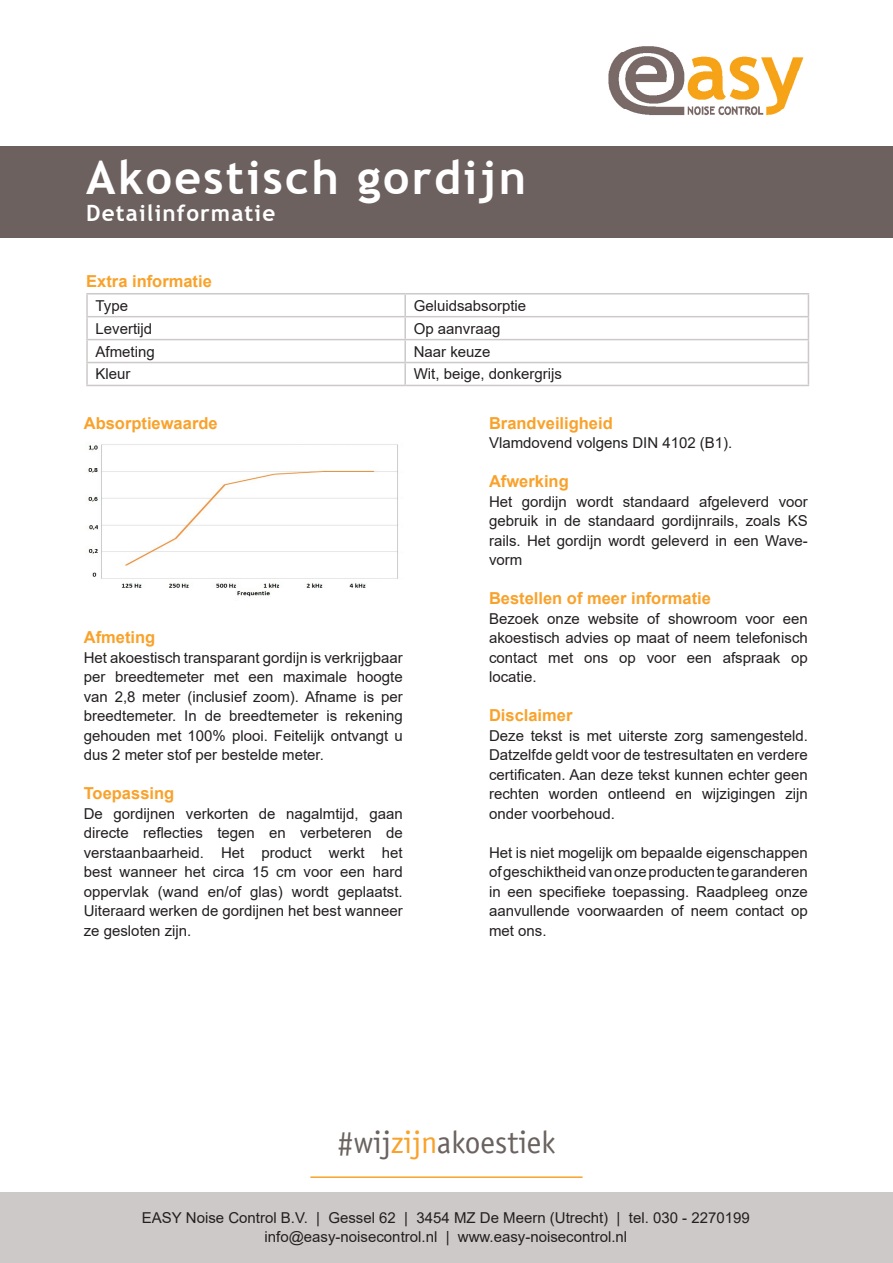
<style>
.page{position:relative;width:893px;height:1263px;background:#fff}
.page>*{position:absolute;margin:0;border:0;box-sizing:border-box;transform-origin:0 0}
.t1{font:700 46.5px "Trebuchet MS";letter-spacing:.05em;color:#fff}
.t2{font:31.5px "Officina Sans LT";color:#6a625f}
.t3{font:700 22.5px "Trebuchet MS";letter-spacing:.05em;color:#fff}
.t4{font:700 16.5px "Arial";color:#f9a22b}
.t5{font:15px/19.5px "Arial";color:#231f20;text-align:justify}
.s1{color:#f9a22b}
</style>
<div class="page">
<div style="left:0;top:1192px;width:893px;height:71px;background:#cdc9c8"></div>
<hr style="left:86px;top:293px;width:319px;height:1px;background:#cdc9c8">
<hr style="left:86px;top:294px;width:2px;height:22px;background:#cdc9c8">
<hr style="left:405px;top:293px;width:404px;height:1px;background:#cdc9c8">
<hr style="left:404px;top:294px;width:2px;height:22px;background:#cdc9c8">
<hr style="left:86px;top:316px;width:319px;height:1px;background:#cdc9c8">
<hr style="left:86px;top:317px;width:2px;height:22px;background:#cdc9c8">
<hr style="left:405px;top:316px;width:404px;height:1px;background:#cdc9c8">
<hr style="left:404px;top:317px;width:2px;height:22px;background:#cdc9c8">
<hr style="left:86px;top:339px;width:319px;height:1px;background:#cdc9c8">
<hr style="left:86px;top:340px;width:2px;height:22px;background:#cdc9c8">
<hr style="left:405px;top:339px;width:404px;height:1px;background:#cdc9c8">
<hr style="left:404px;top:340px;width:2px;height:22px;background:#cdc9c8">
<hr style="left:86px;top:362px;width:319px;height:1px;background:#cdc9c8">
<hr style="left:86px;top:363px;width:2px;height:22px;background:#cdc9c8">
<hr style="left:405px;top:362px;width:404px;height:1px;background:#cdc9c8">
<hr style="left:404px;top:363px;width:2px;height:22px;background:#cdc9c8">
<svg style="left:808px;top:294px;width:1px;height:91px"></svg>
<hr style="left:86px;top:385px;width:319px;height:1px;background:#cdc9c8">
<hr style="left:405px;top:385px;width:404px;height:1px;background:#cdc9c8">
<img style="left:608px;top:46px;width:196px;height:70px">
<img style="left:87px;top:444px;width:311px;height:153px">
<div style="left:0;top:147px;width:893px;height:91px;background:#6d6160"></div>
<hr style="left:310px;top:1176px;width:273px;height:2px;background:#f9a22b">
<p class="t1" style="left:86px;top:148px;width:442px">Akoestisch gordijn</p>
<p class="t3" style="left:86px;top:199px;width:191px">Detailinformatie</p>
<p class="t4" style="left:86px;top:270px;width:127px">Extra informatie</p>
<p class="t5" style="left:96px;top:296px;width:34px">Type</p>
<p class="t5" style="left:414px;top:296px;width:114px">Geluidsabsorptie</p>
<p class="t5" style="left:96px;top:318px;width:58px">Levertijd</p>
<p class="t5" style="left:414px;top:318px;width:88px">Op aanvraag</p>
<p class="t5" style="left:96px;top:341px;width:61px">Afmeting</p>
<p class="t5" style="left:414px;top:341px;width:78px">Naar keuze</p>
<p class="t5" style="left:96px;top:364px;width:37px">Kleur</p>
<p class="t5" style="left:414px;top:364px;width:150px">Wit, beige, donkergrijs</p>
<p class="t4" style="left:489px;top:411px;width:125px">Brandveiligheid</p>
<p class="t5" style="left:489px;top:433px;width:245px">Vlamdovend volgens DIN 4102 (B1).</p>
<p class="t4" style="left:489px;top:470px;width:81px">Afwerking</p>
<p class="t5" style="left:489px;top:492px;width:320px">Het gordijn wordt standaard afgeleverd voor gebruik in de standaard gordijnrails, zoals KS rails. Het gordijn wordt geleverd in een Wave&shy;vorm</p>
<p class="t4" style="left:489px;top:587px;width:223px">Bestellen of meer informatie</p>
<p class="t5" style="left:489px;top:609px;width:320px">Bezoek onze website of showroom voor een akoestisch advies op maat of neem telefonisch contact met ons op voor een afspraak op locatie.</p>
<p class="t4" style="left:489px;top:704px;width:85px">Disclaimer</p>
<p class="t5" style="left:489px;top:726px;width:320px">Deze tekst is met uiterste zorg samengesteld.<br>Datzelfde geldt voor de testresultaten en verdere certificaten. Aan deze tekst kunnen echter geen rechten worden ontleend en wijzigingen zijn onder voorbehoud.</p>
<p class="t5" style="left:489px;top:843px;width:320px">Het is niet mogelijk om bepaalde eigenschappen of geschiktheid van onze producten te garanderen in een specifieke toepassing. Raadpleeg onze aanvullende voorwaarden of neem contact op met ons.</p>
<p class="t4" style="left:84px;top:411px;width:135px">Absorptiewaarde</p>
<p class="t4" style="left:84px;top:626px;width:73px">Afmeting</p>
<p class="t5" style="left:84px;top:648px;width:320px">Het akoestisch transparant gordijn is verkrijgbaar per breedtemeter met een maximale hoogte van 2,8 meter (inclusief zoom). Afname is per breedtemeter. In de breedtemeter is rekening gehouden met 100% plooi. Feitelijk ontvangt u dus 2 meter stof per bestelde meter.</p>
<p class="t4" style="left:84px;top:782px;width:92px">Toepassing</p>
<p class="t5" style="left:84px;top:804px;width:320px">De gordijnen verkorten de nagalmtijd, gaan directe reflecties tegen en verbeteren de verstaanbaarheid. Het product werkt het best wanneer het circa 15 cm voor een hard oppervlak (wand en/of glas) wordt geplaatst.<br>Uiteraard werken de gordijnen het best wanneer ze gesloten zijn.</p>
<p class="t2" style="left:338px;top:1124px;width:219px">#wij<span class="s1">zijn</span>akoestiek</p>
<p class="t5" style="left:142px;top:1207px;width:609px">EASY Noise Control B.V. | Gessel 62 | 3454 MZ De Meern (Utrecht) | tel. 030 - 2270199</p>
<p class="t5" style="left:265px;top:1227px;width:364px">info@easy-noisecontrol.nl | www.easy-noisecontrol.nl</p>
</div>
